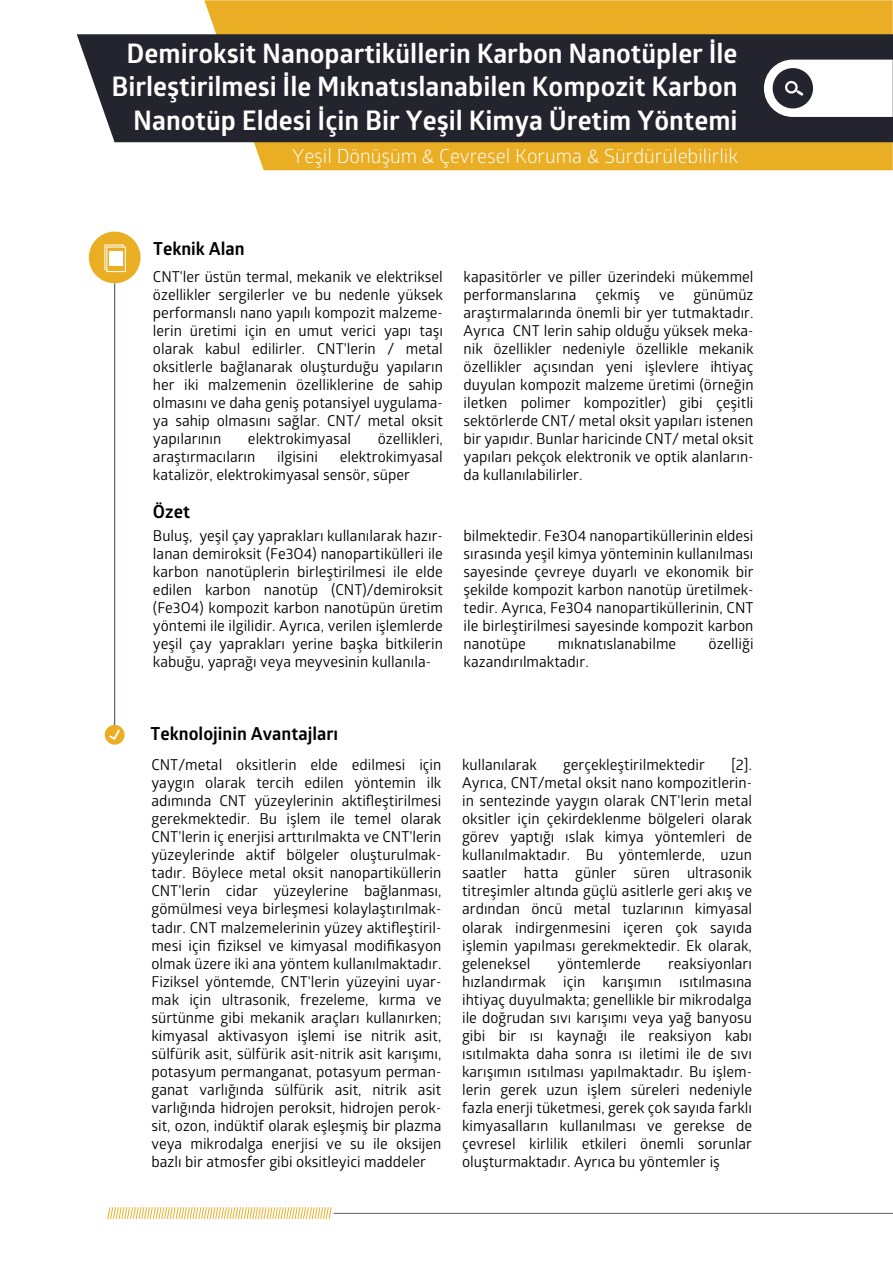
<style>
.page{position:relative;width:893px;height:1263px;background:#fff}
.page>*{position:absolute;margin:0;border:0;box-sizing:border-box;transform-origin:0 0}
.t1{font:700 27px/33.6px "Glober";color:#fff;text-align:right}
.t2{font:19.5px "Glober";color:#fff}
.t3{font:700 18px "Glober";color:#000}
.t4{font:700 18px "Glober";color:#010101}
.t5{font:15px/18px "Glober";color:#010101;text-align:justify}
</style>
<div class="page">
<svg style="left:204px;top:0;width:689px;height:170px;fill:#eaae24"></svg>
<div style="left:77px;top:34px;width:816px;height:108px;background:#23242d"></div>
<svg style="left:764px;top:60px;width:129px;height:57px"></svg>
<hr style="left:334px;top:1213px;width:559px;height:1px;background:#606161">
<svg style="left:107px;top:1207px;width:225px;height:12px"></svg>
<hr style="left:114px;top:283px;width:1px;height:447px;background:#334553">
<div style="left:89px;top:232px;width:52px;height:51px;background:#eaae24;border-radius:50%"></div>
<div style="left:105px;top:725px;width:20px;height:20px;background:#eaae24;border-radius:50%"></div>
<svg style="left:104px;top:245px;width:22px;height:27px"></svg>
<svg style="left:109px;top:729px;width:11px;height:11px"></svg>
<h1 class="t1" style="left:111px;top:36px;width:628px">Demiroksit Nanopartiküllerin Karbon Nanotüpler İle<br>Birleştirilmesi İle Mıknatıslanabilen Kompozit Karbon<br>Nanotüp Eldesi İçin Bir Yeşil Kimya Üretim Yöntemi</h1>
<p class="t3" style="left:153px;top:236px;width:93px">Teknik Alan</p>
<h2 class="t2" style="left:292px;top:143px;width:447px">Yeşil Dönüşüm &amp; Çevresel Koruma &amp; Sürdürülebilirlik</h2>
<p class="t5" style="left:153px;top:267px;width:291px">CNT'ler üstün termal, mekanik ve elektriksel özellikler sergilerler ve bu nedenle yüksek performanslı nano yapılı kompozit malzeme&shy;lerin üretimi için en umut verici yapı taşı olarak kabul edilirler. CNT'lerin / metal oksitlerle bağlanarak oluşturduğu yapıların her iki malzemenin özelliklerine de sahip olmasını ve daha geniş potansiyel uygulama&shy;ya sahip olmasını sağlar. CNT/ metal oksit yapılarının</p>
<p class="t5" style="left:248px;top:429px;width:105px">elektrokimyasal</p>
<p class="t5" style="left:378px;top:429px;width:67px">özellikleri,</p>
<p class="t5" style="left:153px;top:447px;width:104px">araştırmacıların</p>
<p class="t5" style="left:277px;top:447px;width:42px">ilgisini</p>
<p class="t5" style="left:153px;top:447px;width:291px;text-indent:187px">elektrokimyasal katalizör, elektrokimyasal sensör, süper</p>
<p class="t5" style="left:464px;top:267px;width:291px">kapasitörler ve piller üzerindeki mükemmel performanslarına</p>
<p class="t5" style="left:595px;top:285px;width:46px">çekmiş</p>
<p class="t5" style="left:659px;top:285px;width:17px">ve</p>
<p class="t5" style="left:464px;top:285px;width:291px;text-indent:230px">günümüz araştırmalarında önemli bir yer tutmaktadır.<br>Ayrıca CNT lerin sahip olduğu yüksek meka&shy;nik özellikler nedeniyle özellikle mekanik özellikler açısından yeni işlevlere ihtiyaç duyulan kompozit malzeme üretimi (örneğin iletken polimer kompozitler) gibi çeşitli sektörlerde CNT/ metal oksit yapıları istenen bir yapıdır. Bunlar haricinde CNT/ metal oksit yapıları pekçok elektronik ve optik alanların&shy;da kullanılabilirler.</p>
<p class="t4" style="left:153px;top:499px;width:39px">Özet</p>
<p class="t5" style="left:153px;top:526px;width:291px">Buluş, yeşil çay yaprakları kullanılarak hazır&shy;lanan demiroksit (Fe3O4) nanopartikülleri ile karbon nanotüplerin birleştirilmesi ile elde edilen karbon nanotüp (CNT)/demiroksit (Fe3O4) kompozit karbon nanotüpün üretim yöntemi ile ilgilidir. Ayrıca, verilen işlemlerde yeşil çay yaprakları yerine başka bitkilerin kabuğu, yaprağı veya meyvesinin kullanıla-</p>
<p class="t5" style="left:464px;top:526px;width:291px">bilmektedir. Fe3O4 nanopartiküllerinin eldesi sırasında yeşil kimya yönteminin kullanılması sayesinde çevreye duyarlı ve ekonomik bir şekilde kompozit karbon nanotüp üretilmek&shy;tedir. Ayrıca, Fe3O4 nanopartiküllerinin, CNT ile birleştirilmesi sayesinde kompozit karbon nanotüpe</p>
<p class="t5" style="left:558px;top:634px;width:120px">mıknatıslanabilme</p>
<p class="t5" style="left:708px;top:634px;width:46px">özelliği</p>
<p class="t5" style="left:464px;top:652px;width:127px">kazandırılmaktadır.</p>
<p class="t3" style="left:151px;top:721px;width:189px">Teknolojinin Avantajları</p>
<p class="t5" style="left:462px;top:755px;width:291px;text-indent:269px">[2].<br>Ayrıca, CNT/metal oksit nano kompozitlerin&shy;in sentezinde yaygın olarak CNT'lerin metal oksitler için çekirdeklenme bölgeleri olarak görev yaptığı ıslak kimya yöntemleri de kullanılmaktadır. Bu yöntemlerde, uzun saatler hatta günler süren ultrasonik titreşimler altında güçlü asitlerle geri akış ve ardından öncü metal tuzlarının kimyasal olarak indirgenmesini içeren çok sayıda işlemin yapılması gerekmektedir. Ek olarak, geleneksel</p>
<p class="t5" style="left:151px;top:755px;width:291px">CNT/metal oksitlerin elde edilmesi için yaygın olarak tercih edilen yöntemin ilk adımında CNT yüzeylerinin aktifleştirilmesi gerekmektedir. Bu işlem ile temel olarak CNT'lerin iç enerjisi arttırılmakta ve CNT'lerin yüzeylerinde aktif bölgeler oluşturulmak&shy;tadır. Böylece metal oksit nanopartiküllerin CNT'lerin cidar yüzeylerine bağlanması, gömülmesi veya birleşmesi kolaylaştırılmak&shy;tadır. CNT malzemelerinin yüzey aktifleştiril&shy;mesi için fiziksel ve kimyasal modifikasyon olmak üzere iki ana yöntem kullanılmaktadır.<br>Fiziksel yöntemde, CNT'lerin yüzeyini uyar&shy;mak için ultrasonik, frezeleme, kırma ve sürtünme gibi mekanik araçları kullanırken; kimyasal aktivasyon işlemi ise nitrik asit, sülfürik asit, sülfürik asit-nitrik asit karışımı, potasyum permanganat, potasyum perman&shy;ganat varlığında sülfürik asit, nitrik asit varlığında hidrojen peroksit, hidrojen perok&shy;sit, ozon, indüktif olarak eşleşmiş bir plazma veya mikrodalga enerjisi ve su ile oksijen bazlı bir atmosfer gibi oksitleyici maddeler</p>
<p class="t5" style="left:462px;top:755px;width:76px">kullanılarak</p>
<p class="t5" style="left:563px;top:755px;width:143px">gerçekleştirilmektedir</p>
<p class="t5" style="left:462px;top:953px;width:291px;text-indent:206px">reaksiyonları hızlandırmak için karışımın ısıtılmasına ihtiyaç duyulmakta; genellikle bir mikrodalga ile doğrudan sıvı karışımı veya yağ banyosu gibi bir ısı kaynağı ile reaksiyon kabı ısıtılmakta daha sonra ısı iletimi ile de sıvı karışımın ısıtılması yapılmaktadır. Bu işlem&shy;lerin gerek uzun işlem süreleri nedeniyle fazla enerji tüketmesi, gerek çok sayıda farklı kimyasalların kullanılması ve gerekse de çevresel kirlilik etkileri önemli sorunlar oluşturmaktadır. Ayrıca bu yöntemler iş</p>
<p class="t5" style="left:558px;top:953px;width:85px">yöntemlerde</p>
</div>
